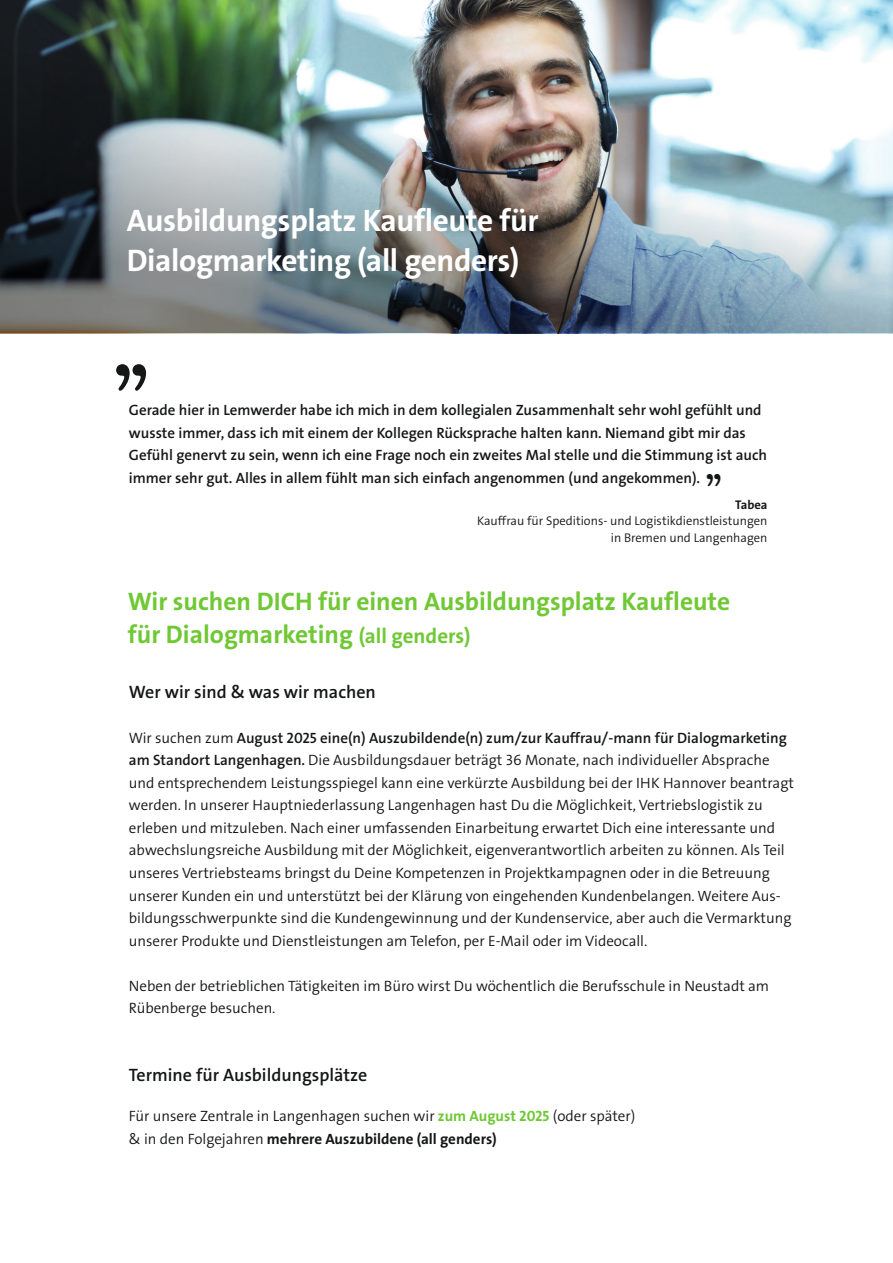
<style>
.page{position:relative;width:893px;height:1263px;background:#fff}
.page>*{position:absolute;margin:0;border:0;box-sizing:border-box;transform-origin:0 0}
.t1{font:90.45px "American Typewriter";color:#151616}
.t2{font:41.25px "American Typewriter";color:#151616}
.t3{font:700 31.35px/40px "The Sans";letter-spacing:-.01em;color:#fff}
.t4{font:700 25.5px/33px "The Sans";color:#6fc834}
.t5{font:600 18px "The Sans";color:#151616}
.t6{font:300 15px/22.5px "The Sans";color:#151616}
.t7{font:600 15px/22.5px "The Sans";color:#151616}
.t8{font:300 12.6px/16.5px "The Sans";color:#151616;text-align:right}
.t9{font:700 12.6px "The Sans";color:#151616}
.s1{font-size:21px}
.s2{font-weight:600}
.s3{font-weight:700;color:#6fc834}
.s4{font-weight:700}
</style>
<div class="page">
<img style="left:0;top:0;width:893px;height:333px">
<h3 class="t3" style="left:127px;top:200px;width:413px">Ausbildungsplatz Kaufleute für<br>Dialogmarketing (all genders)</h3>
<h1 class="t1" style="left:112px;top:328px;width:41px">”</h1>
<p class="t7" style="left:129px;top:399px;width:640px">Gerade hier in Lemwerder habe ich mich in dem kollegialen Zusammenhalt sehr wohl gefühlt und wusste immer, dass ich mit einem der Kollegen Rücksprache halten kann. Niemand gibt mir das Gefühl genervt zu sein, wenn ich eine Frage noch ein zweites Mal stelle und die Stimmung ist auch immer sehr gut. Alles in allem fühlt man sich einfach angenommen (und angekommen).</p>
<h2 class="t2" style="left:705px;top:458px;width:20px">”</h2>
<p class="t9" style="left:735px;top:496px;width:34px">Tabea</p>
<p class="t8" style="left:477px;top:513px;width:292px">Kauffrau für Speditions- und Logistikdienstleistungen in Bremen und Langenhagen</p>
<h3 class="t4" style="left:128px;top:585px;width:604px">Wir suchen DICH für einen Ausbildungsplatz Kaufleute für Dialogmarketing <span class="s1">(all genders)</span></h3>
<p class="t5" style="left:129px;top:680px;width:249px">Wer wir sind &amp; was wir machen</p>
<p class="t6" style="left:129px;top:727px;width:667px">Wir suchen zum <span class="s2">August 2025 eine(n) Auszubildende(n) zum/zur Kauffrau/-mann für Dialogmarketing am Standort Langenhagen.</span> Die Ausbildungsdauer beträgt 36 Monate, nach individueller Absprache und entsprechendem Leistungsspiegel kann eine verkürzte Ausbildung bei der IHK Hannover beantragt werden. In unserer Hauptniederlassung Langenhagen hast Du die Möglichkeit, Vertriebslogistik zu erleben und mitzuleben. Nach einer umfassenden Einarbeitung erwartet Dich eine interessante und abwechslungsreiche Ausbildung mit der Möglichkeit, eigenverantwortlich arbeiten zu können. Als Teil unseres Vertriebsteams bringst du Deine Kompetenzen in Projektkampagnen oder in die Betreuung unserer Kunden ein und unterstützt bei der Klärung von eingehenden Kundenbelangen. Weitere Aus&shy;bildungsschwerpunkte sind die Kundengewinnung und der Kundenservice, aber auch die Vermarktung unserer Produkte und Dienstleistungen am Telefon, per E-Mail oder im Videocall.</p>
<p class="t6" style="left:129px;top:974px;width:642px">Neben der betrieblichen Tätigkeiten im Büro wirst Du wöchentlich die Berufsschule in Neustadt am<br>Rübenberge besuchen.</p>
<p class="t5" style="left:129px;top:1063px;width:240px">Termine für Ausbildungsplätze</p>
<p class="t6" style="left:129px;top:1105px;width:508px">Für unsere Zentrale in Langenhagen suchen wir <span class="s3">zum August 2025</span> (oder später) &amp; in den Folgejahren <span class="s4">mehrere Auszubildene (all genders)</span></p>
</div>
